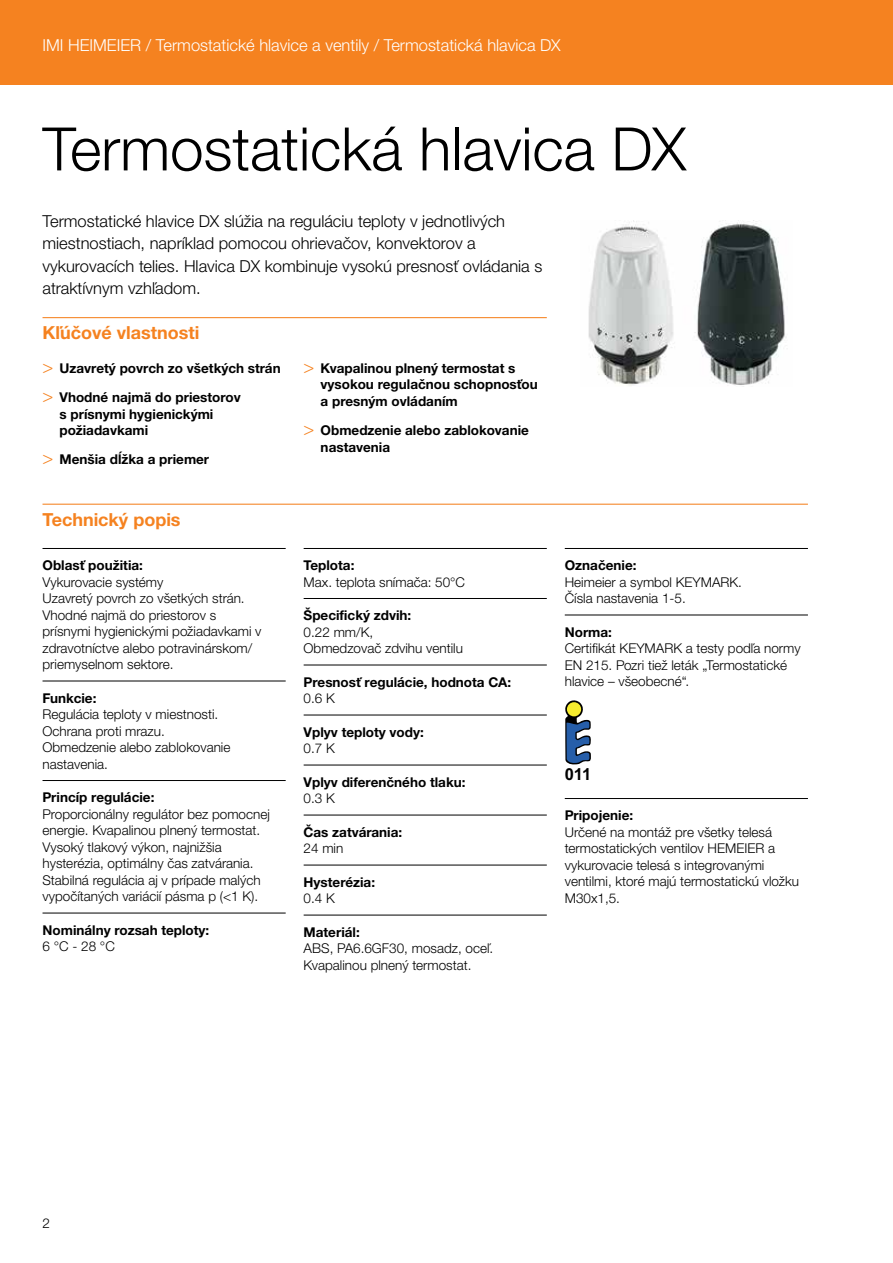
<style>
.page{position:relative;width:893px;height:1263px;background:#fff}
.page>*{position:absolute;margin:0;border:0;box-sizing:border-box;transform-origin:0 0}
.t1{font:300 60px "Helvetica Neue LTW1 G";color:#000}
.t2{font:700 18px "Helvetica Neue LTW1 G";color:#f58220}
.t3{font:300 16.5px/22.5px "Helvetica Neue LTW1 G";color:#000}
.t4{font:300 16.5px "Helvetica Neue LTW1 G";color:#fff}
.t5{font:700 16.5px "Arial";color:#000}
.t6{font:300 13.5px/16.5px "Helvetica Neue LTW1 G";color:#000}
.t7{font:700 13.5px/16.5px "Helvetica Neue LTW1 G";color:#000}
.s1{font-family:"Helvetica Neue LT Std";font-weight:300;font-size:18px;color:#f58220}
</style>
<div class="page">
<div style="left:0;top:0;width:893px;height:85px;background:#f58220"></div>
<hr style="left:43px;top:317px;width:504px;height:1px;background:#f58220">
<hr style="left:43px;top:504px;width:765px;height:1px;background:#f58220">
<hr style="left:43px;top:548px;width:243px;height:1px;background:#000">
<hr style="left:43px;top:681px;width:243px;height:1px;background:#000">
<hr style="left:43px;top:780px;width:243px;height:1px;background:#000">
<hr style="left:43px;top:913px;width:243px;height:1px;background:#000">
<hr style="left:304px;top:548px;width:243px;height:1px;background:#000">
<hr style="left:304px;top:598px;width:243px;height:1px;background:#000">
<hr style="left:304px;top:665px;width:243px;height:1px;background:#000">
<hr style="left:304px;top:715px;width:243px;height:1px;background:#000">
<hr style="left:304px;top:765px;width:243px;height:1px;background:#000">
<hr style="left:304px;top:815px;width:243px;height:1px;background:#000">
<hr style="left:304px;top:865px;width:243px;height:1px;background:#000">
<hr style="left:304px;top:915px;width:243px;height:1px;background:#000">
<hr style="left:565px;top:548px;width:243px;height:1px;background:#000">
<hr style="left:565px;top:615px;width:243px;height:1px;background:#000">
<hr style="left:565px;top:798px;width:243px;height:1px;background:#000">
<img style="left:588px;top:220px;width:199px;height:167px">
<svg style="left:565px;top:700px;width:26px;height:65px"></svg>
<div style="left:567px;top:702px;width:14px;height:14px;background:#f6ec2e;border-radius:50%"></div>
<p class="t4" style="left:43px;top:35px;width:520px">IMI HEIMEIER / Termostatické hlavice a ventily / Termostatická hlavica DX</p>
<h1 class="t1" style="left:43px;top:112px;width:645px">Termostatická hlavica DX</h1>
<p class="t3" style="left:43px;top:210px;width:501px">Termostatické hlavice DX slúžia na reguláciu teploty v jednotlivých miestnostiach, napríklad pomocou ohrievačov, konvektorov a vykurovacích telies. Hlavica DX kombinuje vysokú presnosť ovládania s atraktívnym vzhľadom.</p>
<h2 class="t2" style="left:43px;top:322px;width:158px">Kľúčové vlastnosti</h2>
<p class="t7" style="left:43px;top:353px;width:240px;line-height:29.2px"><span class="s1">&gt;</span> Uzavretý povrch zo všetkých strán <span class="s1">&gt;</span> Vhodné najmä do priestorov</p>
<p class="t7" style="left:60px;top:406px;width:155px">s prísnymi hygienickými požiadavkami</p>
<p class="t7" style="left:43px;top:451px;width:168px"><span class="s1">&gt;</span> Menšia dĺžka a priemer</p>
<p class="t7" style="left:321px;top:360px;width:219px;text-indent:-17px"><span class="s1">&gt;</span> Kvapalinou plnený termostat s vysokou regulačnou schopnosťou a presným ovládaním</p>
<p class="t7" style="left:321px;top:422px;width:210px;text-indent:-17px"><span class="s1">&gt;</span> Obmedzenie alebo zablokovanie nastavenia</p>
<h2 class="t2" style="left:43px;top:508px;width:140px">Technický popis</h2>
<p class="t7" style="left:43px;top:557px;width:102px">Oblasť použitia:</p>
<p class="t6" style="left:43px;top:573px;width:221px">Vykurovacie systémy<br>Uzavretý povrch zo všetkých strán.<br>Vhodné najmä do priestorov s prísnymi hygienickými požiadavkami v zdravotníctve alebo potravinárskom/ priemyselnom sektore.</p>
<p class="t7" style="left:43px;top:689px;width:55px">Funkcie:</p>
<p class="t6" style="left:43px;top:706px;width:189px">Regulácia teploty v miestnosti.<br>Ochrana proti mrazu.<br>Obmedzenie alebo zablokovanie nastavenia.</p>
<p class="t7" style="left:43px;top:789px;width:113px">Princíp regulácie:</p>
<p class="t6" style="left:43px;top:805px;width:229px">Proporcionálny regulátor bez pomocnej energie. Kvapalinou plnený termostat.<br>Vysoký tlakový výkon, najnižšia hysterézia, optimálny čas zatvárania.<br>Stabilná regulácia aj v prípade malých vypočítaných variácií pásma p (&lt;1 K).</p>
<p class="t7" style="left:43px;top:921px;width:168px">Nominálny rozsah teploty:</p>
<p class="t6" style="left:43px;top:938px;width:74px">6 °C - 28 °C</p>
<p class="t7" style="left:304px;top:557px;width:52px">Teplota:</p>
<p class="t6" style="left:304px;top:573px;width:163px">Max. teplota snímača: 50°C</p>
<p class="t7" style="left:304px;top:607px;width:109px">Špecifický zdvih:</p>
<p class="t6" style="left:304px;top:623px;width:161px">0.22 mm/K,<br>Obmedzovač zdvihu ventilu</p>
<p class="t7" style="left:304px;top:673px;width:209px">Presnosť regulácie, hodnota CA:</p>
<p class="t6" style="left:304px;top:690px;width:33px">0.6 K</p>
<p class="t7" style="left:304px;top:723px;width:122px">Vplyv teploty vody:</p>
<p class="t6" style="left:304px;top:740px;width:33px">0.7 K</p>
<p class="t7" style="left:304px;top:773px;width:163px">Vplyv diferenčného tlaku:</p>
<p class="t6" style="left:304px;top:790px;width:33px">0.3 K</p>
<p class="t7" style="left:304px;top:823px;width:100px">Čas zatvárania:</p>
<p class="t6" style="left:304px;top:840px;width:41px">24 min</p>
<p class="t7" style="left:304px;top:873px;width:73px">Hysterézia:</p>
<p class="t6" style="left:304px;top:890px;width:33px">0.4 K</p>
<p class="t7" style="left:304px;top:923px;width:58px">Materiál:</p>
<p class="t6" style="left:304px;top:940px;width:191px">ABS, PA6.6GF30, mosadz, oceľ.<br>Kvapalinou plnený termostat.</p>
<p class="t7" style="left:565px;top:557px;width:73px">Označenie:</p>
<p class="t6" style="left:565px;top:573px;width:179px">Heimeier a symbol KEYMARK.<br>Čísla nastavenia 1-5.</p>
<p class="t7" style="left:565px;top:623px;width:49px">Norma:</p>
<p class="t6" style="left:565px;top:640px;width:237px">Certifikát KEYMARK a testy podľa normy<br>EN 215. Pozri tiež leták „Termostatické hlavice – všeobecné“.</p>
<p class="t5" style="left:565px;top:763px;width:28px">011</p>
<p class="t7" style="left:565px;top:807px;width:70px">Pripojenie:</p>
<p class="t6" style="left:565px;top:823px;width:236px">Určené na montáž pre všetky telesá termostatických ventilov HEMEIER a vykurovacie telesá s integrovanými ventilmi, ktoré majú termostatickú vložku<br>M30x1,5.</p>
<p class="t6" style="left:43px;top:1215px;width:9px">2</p>
</div>
